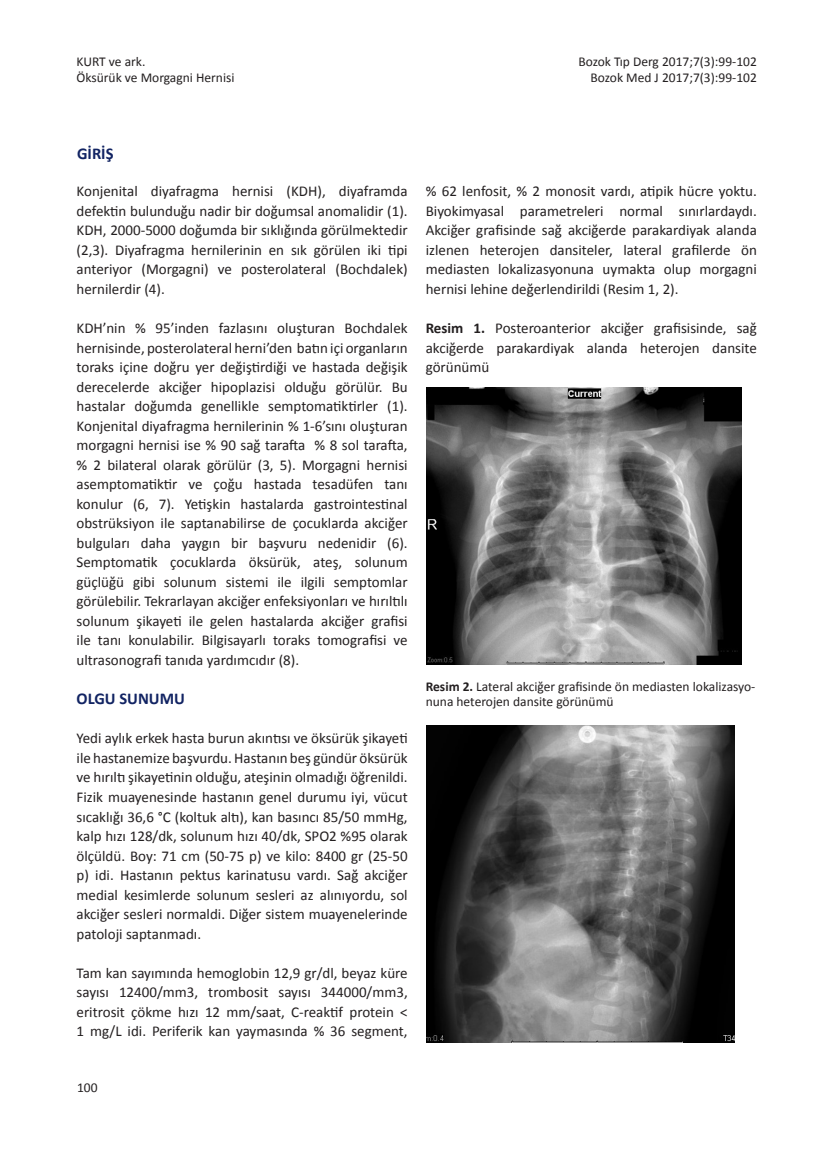
<style>
.page{position:relative;width:834px;height:1149px;background:#fff}
.page>*{position:absolute;margin:0;border:0;box-sizing:border-box;transform-origin:0 0}
.BAŞLIK{font:700 16.5px "Calibri";color:#122463}
.t1{font:15px/19.5px "Calibri";color:#231f20;text-align:justify}
.TABLO{font:13.5px/15px "Calibri";color:#231f20}
.s1{font-weight:700}
</style>
<div class="page">
<img style="left:426px;top:387px;width:315px;height:277px">
<img style="left:426px;top:725px;width:308px;height:317px">
<p class="TABLO" style="left:77px;top:53px;width:70px">KURT ve ark.</p>
<p class="TABLO" style="left:77px;top:69px;width:159px">Öksürük ve Morgagni Hernisi</p>
<p class="TABLO" style="left:578px;top:53px;width:180px">Bozok Tıp Derg 2017;7(3):99-102</p>
<p class="TABLO" style="left:590px;top:69px;width:168px">Bozok Med J 2017;7(3):99-102</p>
<p class="BAŞLIK" style="left:77px;top:143px;width:38px">GİRİŞ</p>
<p class="t1" style="left:77px;top:181px;width:332px">Konjenital diyafragma hernisi (KDH), diyaframda defektin bulunduğu nadir bir doğumsal anomalidir (1).<br>KDH, 2000-5000 doğumda bir sıklığında görülmektedir (2,3). Diyafragma hernilerinin en sık görülen iki tipi anteriyor (Morgagni) ve posterolateral (Bochdalek) hernilerdir (4).</p>
<p class="t1" style="left:77px;top:317px;width:332px">KDH’nin % 95’inden fazlasını oluşturan Bochdalek hernisinde, posterolateral herni’den batın içi organların toraks içine doğru yer değiştirdiği ve hastada değişik derecelerde akciğer hipoplazisi olduğu görülür. Bu hastalar doğumda genellikle semptomatiktirler (1).<br>Konjenital diyafragma hernilerinin % 1-6’sını oluşturan morgagni hernisi ise % 90 sağ tarafta % 8 sol tarafta, % 2 bilateral olarak görülür (3, 5). Morgagni hernisi asemptomatiktir ve çoğu hastada tesadüfen tanı konulur (6, 7). Yetişkin hastalarda gastrointestinal obstrüksiyon ile saptanabilirse de çocuklarda akciğer bulguları daha yaygın bir başvuru nedenidir (6).<br>Semptomatik çocuklarda öksürük, ateş, solunum güçlüğü gibi solunum sistemi ile ilgili semptomlar görülebilir. Tekrarlayan akciğer enfeksiyonları ve hırıltılı solunum şikayeti ile gelen hastalarda akciğer grafisi ile tanı konulabilir. Bilgisayarlı toraks tomografisi ve ultrasonografi tanıda yardımcıdır (8).</p>
<p class="BAŞLIK" style="left:77px;top:688px;width:110px">OLGU SUNUMU</p>
<p class="t1" style="left:77px;top:727px;width:332px">Yedi aylık erkek hasta burun akıntısı ve öksürük şikayeti ile hastanemize başvurdu. Hastanın beş gündür öksürük ve hırıltı şikayetinin olduğu, ateşinin olmadığı öğrenildi.<br>Fizik muayenesinde hastanın genel durumu iyi, vücut sıcaklığı 36,6 °C (koltuk altı), kan basıncı 85/50 mmHg, kalp hızı 128/dk, solunum hızı 40/dk, SPO2 %95 olarak ölçüldü. Boy: 71 cm (50-75 p) ve kilo: 8400 gr (25-50 p) idi. Hastanın pektus karinatusu vardı. Sağ akciğer medial kesimlerde solunum sesleri az alınıyordu, sol akciğer sesleri normaldi. Diğer sistem muayenelerinde patoloji saptanmadı.</p>
<p class="t1" style="left:77px;top:961px;width:332px">Tam kan sayımında hemoglobin 12,9 gr/dl, beyaz küre sayısı 12400/mm3, trombosit sayısı 344000/mm3, eritrosit çökme hızı 12 mm/saat, C-reaktif protein &lt; 1 mg/L idi. Periferik kan yaymasında % 36 segment,</p>
<p class="TABLO" style="left:77px;top:1078px;width:22px">100</p>
<p class="t1" style="left:425px;top:181px;width:332px">% 62 lenfosit, % 2 monosit vardı, atipik hücre yoktu.<br>Biyokimyasal parametreleri normal sınırlardaydı.<br>Akciğer grafisinde sağ akciğerde parakardiyak alanda izlenen heterojen dansiteler, lateral grafilerde ön mediasten lokalizasyonuna uymakta olup morgagni hernisi lehine değerlendirildi (Resim 1, 2).</p>
<p class="t1" style="left:425px;top:317px;width:332px"><span class="s1">Resim 1.</span> Posteroanterior akciğer grafisisinde, sağ akciğerde parakardiyak alanda heterojen dansite görünümü</p>
<p class="TABLO" style="left:425px;top:678px;width:331px"><span class="s1">Resim 2.</span> Lateral akciğer grafisinde ön mediasten lokalizasyo&shy;nuna heterojen dansite görünümü</p>
</div>
